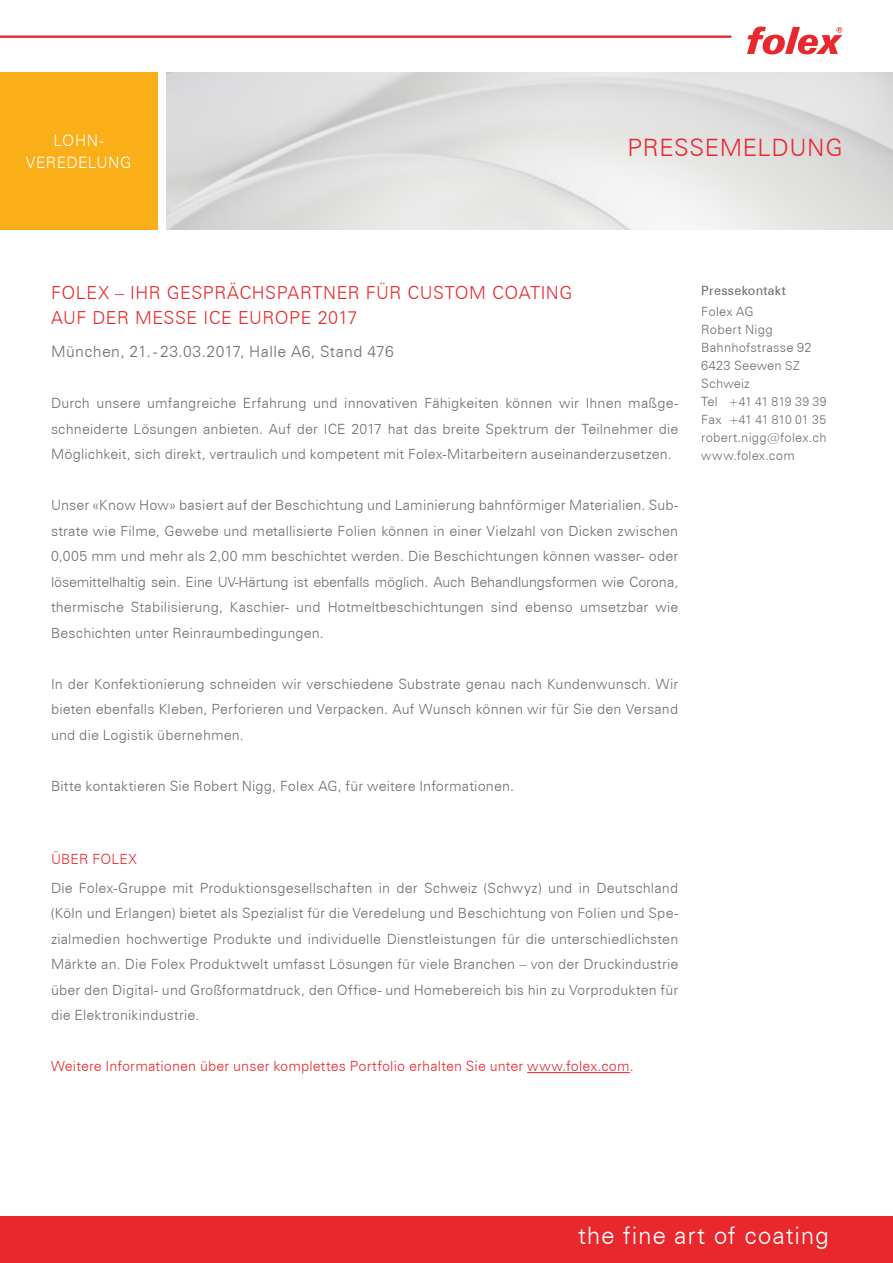
<style>
.page{position:relative;width:893px;height:1263px;background:#fff}
.page>*{position:absolute;margin:0;border:0;box-sizing:border-box;transform-origin:0 0}
.t1{font:300 24px "Zurich BT";letter-spacing:.035em;color:#fff}
.t2{font:300 24px "Zurich BT";letter-spacing:.025em;color:#e9282d}
.t3{font:300 18px/25.5px "Zurich BT";letter-spacing:.03em;color:#e9282d}
.t4{font:300 15.75px/21.8px "Zurich BT";letter-spacing:.025em;color:#fff;text-align:center}
.t5{font:300 15.6px "Zurich BT";letter-spacing:.025em;color:#6c6d70}
.t6{font:300 14.1px/25.5px "Zurich BT";letter-spacing:.01em;color:#6c6d70;text-align:justify}
.t7{font:300 14.1px "Zurich BT";letter-spacing:.01em;color:#e9282d}
.t8{font:300 12.75px/18px "Zurich BT";letter-spacing:.015em;color:#6c6d70}
.t9{font:12.75px "Zurich BT";letter-spacing:.02em;color:#6c6d70}
.t10{font:300 12.3px/18px "Zurich BT";letter-spacing:-.01em;color:#6c6d70}
.s1{font-size:12.3px}
.s2{font-size:12.75px}
</style>
<div class="page">
<hr style="left:0;top:35px;width:731px;height:3px;background:#e9282d">
<svg style="left:747px;top:27px;width:95px;height:27px"></svg>
<div style="left:0;top:72px;width:157px;height:157px;background:#faaf18"></div>
<hr style="left:527px;top:1072px;width:103px;height:1px;background:#e9282d">
<div style="left:0;top:1216px;width:893px;height:47px;background:#e9282d"></div>
<p class="t4" style="left:26px;top:129px;width:107px">LOHN-<br>VEREDELUNG</p>
<h1 class="t2" style="left:628px;top:133px;width:216px">PRESSEMELDUNG</h1>
<p class="t3" style="left:51px;top:279px;width:523px">FOLEX – IHR GESPRÄCHSPARTNER FÜR CUSTOM COATING<br>AUF DER MESSE ICE EUROPE 2017</p>
<p class="t5" style="left:51px;top:342px;width:344px">München, 21. - 23.03.2017, Halle A6, Stand 476</p>
<p class="t6" style="left:51px;top:390px;width:629px">Durch unsere umfangreiche Erfahrung und innovativen Fähigkeiten können wir Ihnen maßge&shy;schneiderte Lösungen anbieten. Auf der ICE 2017 hat das breite Spektrum der Teilnehmer die Möglichkeit, sich direkt, vertraulich und kompetent mit Folex-Mitarbeitern auseinanderzusetzen.</p>
<p class="t6" style="left:51px;top:492px;width:629px">Unser «Know How» basiert auf der Beschichtung und Laminierung bahnförmiger Materialien. Sub&shy;strate wie Filme, Gewebe und metallisierte Folien können in einer Vielzahl von Dicken zwischen 0,005 mm und mehr als 2,00 mm beschichtet werden. Die Beschichtungen können wasser- oder lösemittelhaltig sein. Eine UV-Härtung ist ebenfalls möglich. Auch Behandlungsformen wie Corona, thermische Stabilisierung, Kaschier- und Hotmeltbeschichtungen sind ebenso umsetzbar wie Beschichten unter Reinraumbedingungen.</p>
<p class="t6" style="left:51px;top:671px;width:629px">In der Konfektionierung schneiden wir verschiedene Substrate genau nach Kundenwunsch. Wir bieten ebenfalls Kleben, Perforieren und Verpacken. Auf Wunsch können wir für Sie den Versand und die Logistik übernehmen.</p>
<p class="t6" style="left:51px;top:773px;width:464px">Bitte kontaktieren Sie Robert Nigg, Folex AG, für weitere Informationen.</p>
<p class="t7" style="left:51px;top:851px;width:87px">ÜBER FOLEX</p>
<p class="t6" style="left:51px;top:875px;width:629px">Die Folex-Gruppe mit Produktionsgesellschaften in der Schweiz (Schwyz) und in Deutschland (Köln und Erlangen) bietet als Spezialist für die Veredelung und Beschichtung von Folien und Spe&shy;zialmedien hochwertige Produkte und individuelle Dienstleistungen für die unterschiedlichsten Märkte an. Die Folex Produktwelt umfasst Lösungen für viele Branchen – von der Druckindustrie über den Digital- und Großformatdruck, den Office- und Homebereich bis hin zu Vorprodukten für die Elektronikindustrie.</p>
<p class="t7" style="left:51px;top:1058px;width:584px">Weitere Informationen über unser komplettes Portfolio erhalten Sie unter www.folex.com.</p>
<p class="t9" style="left:701px;top:283px;width:86px">Pressekontakt</p>
<p class="t8" style="left:701px;top:303px;width:112px">Folex AG<br>Robert Nigg<br>Bahnhofstrasse 92<br>6423 Seewen <span class="s1">SZ<br></span>Schweiz</p>
<p class="t10" style="left:701px;top:393px;width:127px"><span class="s2">Tel</span> +41 41 819 39 39<br><span class="s2">Fax</span> +41 41 810 01 35</p>
<p class="t8" style="left:701px;top:429px;width:127px">robert.nigg@folex.ch www.folex.com</p>
<h1 class="t1" style="left:578px;top:1221px;width:253px">the fine art of coating</h1>
</div>
